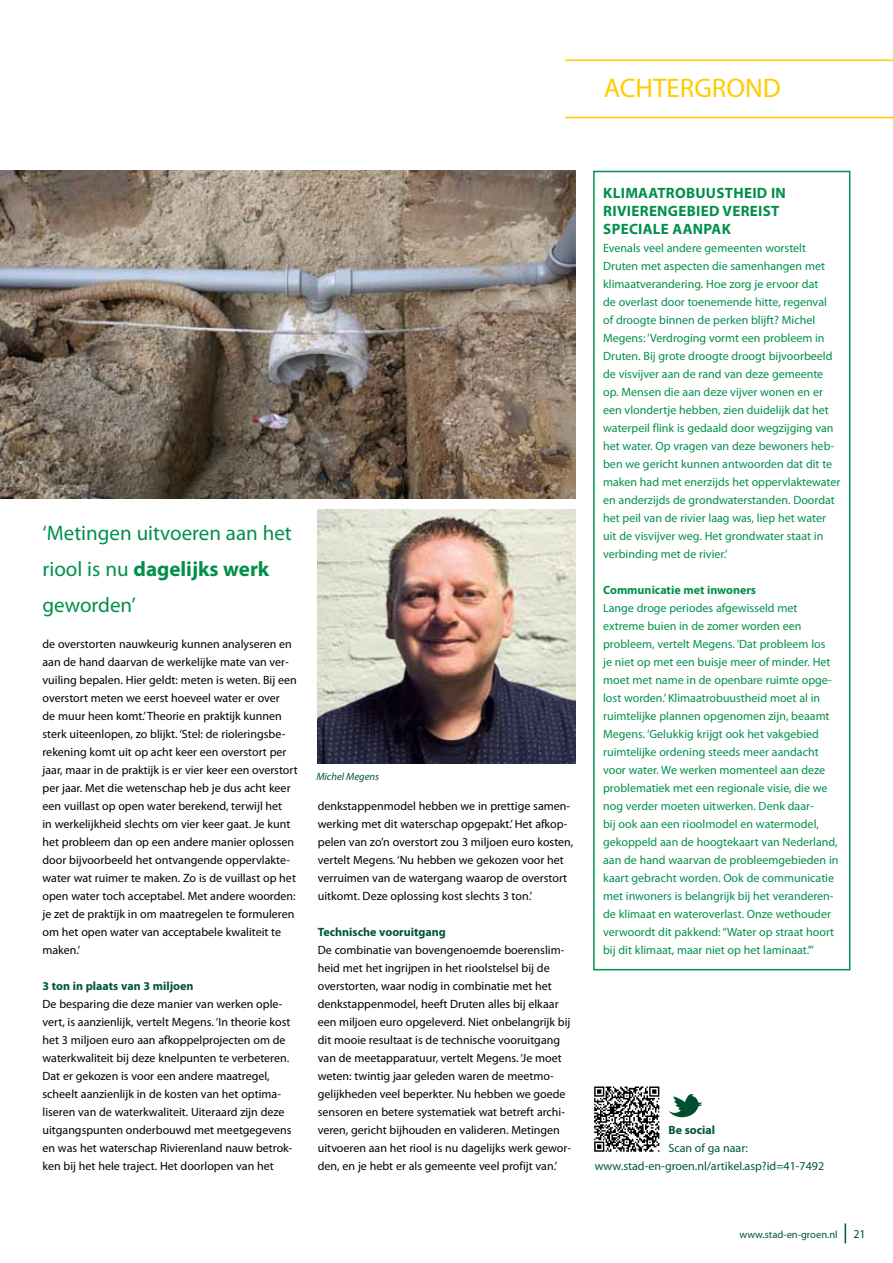
<style>
.page{position:relative;width:893px;height:1263px;background:#fff}
.page>*{position:absolute;margin:0;border:0;box-sizing:border-box;transform-origin:0 0}
.t1{font:27px "Myriad Pro";color:#fc0}
.t2{font:21px/36px "Myriad Pro";color:#00904a}
.t3{font:700 15px "Myriad Pro";letter-spacing:.02em;color:#00904a}
.t4{font:12px/18px "Myriad Pro";color:#000}
.t5{font:12px/18px "Myriad Pro";color:#00904a}
.t6{font:12px/18px "Myriad Pro";color:#00533d;text-align:center}
.t7{font:700 12px "Myriad Pro";color:#00533d}
.t8{font:700 12px "Myriad Pro";color:#00904a}
.t9{font:10.5px "Myriad Pro";color:#00533d}
.t10{font:italic 10.5px "Myriad Pro";color:#00533d}
.s1{font-weight:700}
</style>
<div class="page">
<svg style="left:845px;top:1223px;width:1px;height:20px"></svg>
<hr style="left:565px;top:117px;width:328px;height:1px;background:#fc0">
<hr style="left:565px;top:60px;width:328px;height:1px;background:#fc0">
<div style="left:593px;top:171px;width:257px;height:799px;border:2px solid #00904a"></div>
<img style="left:0;top:171px;width:575px;height:328px">
<img style="left:318px;top:510px;width:257px;height:254px">
<svg style="left:594px;top:1086px;width:65px;height:66px"></svg>
<svg style="left:669px;top:1094px;width:33px;height:23px"></svg>
<h1 class="t1" style="left:604px;top:71px;width:179px">ACHTERGROND</h1>
<h2 class="t2" style="left:43px;top:515px;width:251px">‘Metingen uitvoeren aan het riool is nu <span class="s1">dagelijks werk </span>geworden’</h2>
<p class="t4" style="left:43px;top:635px;width:257px">de overstorten nauwkeurig kunnen analyseren en aan de hand daarvan de werkelijke mate van ver&shy;vuiling bepalen. Hier geldt: meten is weten. Bij een overstort meten we eerst hoeveel water er over<br>de muur heen komt.’ Theorie en praktijk kunnen sterk uiteenlopen, zo blijkt. ‘Stel: de rioleringsbe&shy;rekening komt uit op acht keer een overstort per jaar, maar in de praktijk is er vier keer een overstort per jaar. Met die wetenschap heb je dus acht keer een vuillast op open water berekend, terwijl het<br>in werkelijkheid slechts om vier keer gaat. Je kunt het probleem dan op een andere manier oplossen door bijvoorbeeld het ontvangende oppervlakte&shy;water wat ruimer te maken. Zo is de vuillast op het open water toch acceptabel. Met andere woorden: je zet de praktijk in om maatregelen te formuleren om het open water van acceptabele kwaliteit te maken.’</p>
<p class="t7" style="left:43px;top:978px;width:152px">3 ton in plaats van 3 miljoen</p>
<p class="t4" style="left:43px;top:995px;width:251px">De besparing die deze manier van werken ople&shy;vert, is aanzienlijk, vertelt Megens. ‘In theorie kost het 3 miljoen euro aan afkoppelprojecten om de waterkwaliteit bij deze knelpunten te verbeteren.<br>Dat er gekozen is voor een andere maatregel, scheelt aanzienlijk in de kosten van het optima&shy;liseren van de waterkwaliteit. Uiteraard zijn deze uitgangspunten onderbouwd met meetgegevens en was het waterschap Rivierenland nauw betrok&shy;ken bij het hele traject. Het doorlopen van het</p>
<p class="t10" style="left:316px;top:770px;width:64px">Michel Megens</p>
<p class="t4" style="left:318px;top:797px;width:257px">denkstappenmodel hebben we in prettige samen&shy;werking met dit waterschap opgepakt.’ Het afkop&shy;pelen van zo’n overstort zou 3 miljoen euro kosten, vertelt Megens. ‘Nu hebben we gekozen voor het verruimen van de watergang waarop de overstort uitkomt. Deze oplossing kost slechts 3 ton.’</p>
<p class="t7" style="left:318px;top:924px;width:129px">Technische vooruitgang</p>
<p class="t4" style="left:318px;top:941px;width:255px">De combinatie van bovengenoemde boerenslim&shy;heid met het ingrijpen in het rioolstelsel bij de overstorten, waar nodig in combinatie met het denkstappenmodel, heeft Druten alles bij elkaar een miljoen euro opgeleverd. Niet onbelangrijk bij dit mooie resultaat is de technische vooruitgang van de meetapparatuur, vertelt Megens. ‘Je moet weten: twintig jaar geleden waren de meetmo&shy;gelijkheden veel beperkter. Nu hebben we goede sensoren en betere systematiek wat betreft archi&shy;veren, gericht bijhouden en valideren. Metingen uitvoeren aan het riool is nu dagelijks werk gewor&shy;den, en je hebt er als gemeente veel profijt van.’</p>
<p class="t3" style="left:603px;top:183px;width:28px">Klimaatro</p>
<p class="t3" style="left:686px;top:183px;width:67px">buustheid</p>
<p class="t3" style="left:771px;top:183px;width:8px">in</p>
<p class="t3" style="left:603px;top:201px;width:33px">rivieren</p>
<p class="t3" style="left:668px;top:201px;width:37px">gebied</p>
<p class="t3" style="left:723px;top:201px;width:19px">vereist</p>
<p class="t3" style="left:603px;top:219px;width:81px">speciale aan</p>
<p class="t3" style="left:703px;top:219px;width:19px">pak</p>
<p class="t5" style="left:603px;top:239px;width:239px">Evenals veel andere gemeenten worstelt Druten met aspecten die samenhangen met klimaatverandering. Hoe zorg je ervoor dat<br>de overlast door toenemende hitte, regenval<br>of droogte binnen de perken blijft? Michel Megens: ‘Verdroging vormt een probleem in Druten. Bij grote droogte droogt bijvoorbeeld de visvijver aan de rand van deze gemeente op. Mensen die aan deze vijver wonen en er een vlondertje hebben, zien duidelijk dat het waterpeil flink is gedaald door wegzijging van het water. Op vragen van deze bewoners heb&shy;ben we gericht kunnen antwoorden dat dit te maken had met enerzijds het oppervlaktewater en anderzijds de grondwaterstanden. Doordat het peil van de rivier laag was, liep het water uit de visvijver weg. Het grondwater staat in verbinding met de rivier.’</p>
<p class="t8" style="left:603px;top:582px;width:154px">Communicatie met inwoners</p>
<p class="t5" style="left:603px;top:599px;width:237px">Lange droge periodes afgewisseld met extreme buien in de zomer worden een probleem, vertelt Megens. ‘Dat probleem los<br>je niet op met een buisje meer of minder. Het moet met name in de openbare ruimte opge&shy;lost worden.’ Klimaatrobuustheid moet al in ruimtelijke plannen opgenomen zijn, beaamt Megens. ‘Gelukkig krijgt ook het vakgebied ruimtelijke ordening steeds meer aandacht voor water. We werken momenteel aan deze problematiek met een regionale visie, die we nog verder moeten uitwerken. Denk daar-<br>bij ook aan een rioolmodel en watermodel, gekoppeld aan de hoogtekaart van Nederland, aan de hand waarvan de probleemgebieden in kaart gebracht worden. Ook de communicatie met inwoners is belangrijk bij het veranderen&shy;de klimaat en wateroverlast. Onze wethouder verwoordt dit pakkend: “Water op straat hoort bij dit klimaat, maar niet op het laminaat.”’</p>
<p class="t7" style="left:668px;top:1122px;width:48px">Be social</p>
<p class="t6" style="left:595px;top:1139px;width:231px">Scan of ga naar: www.stad-en-groen.nl/artikel.asp?id=41-7492</p>
<p class="t9" style="left:739px;top:1228px;width:100px">www.stad-en-groen.nl</p>
<p class="t6" style="left:853px;top:1224px;width:14px">21</p>
</div>
